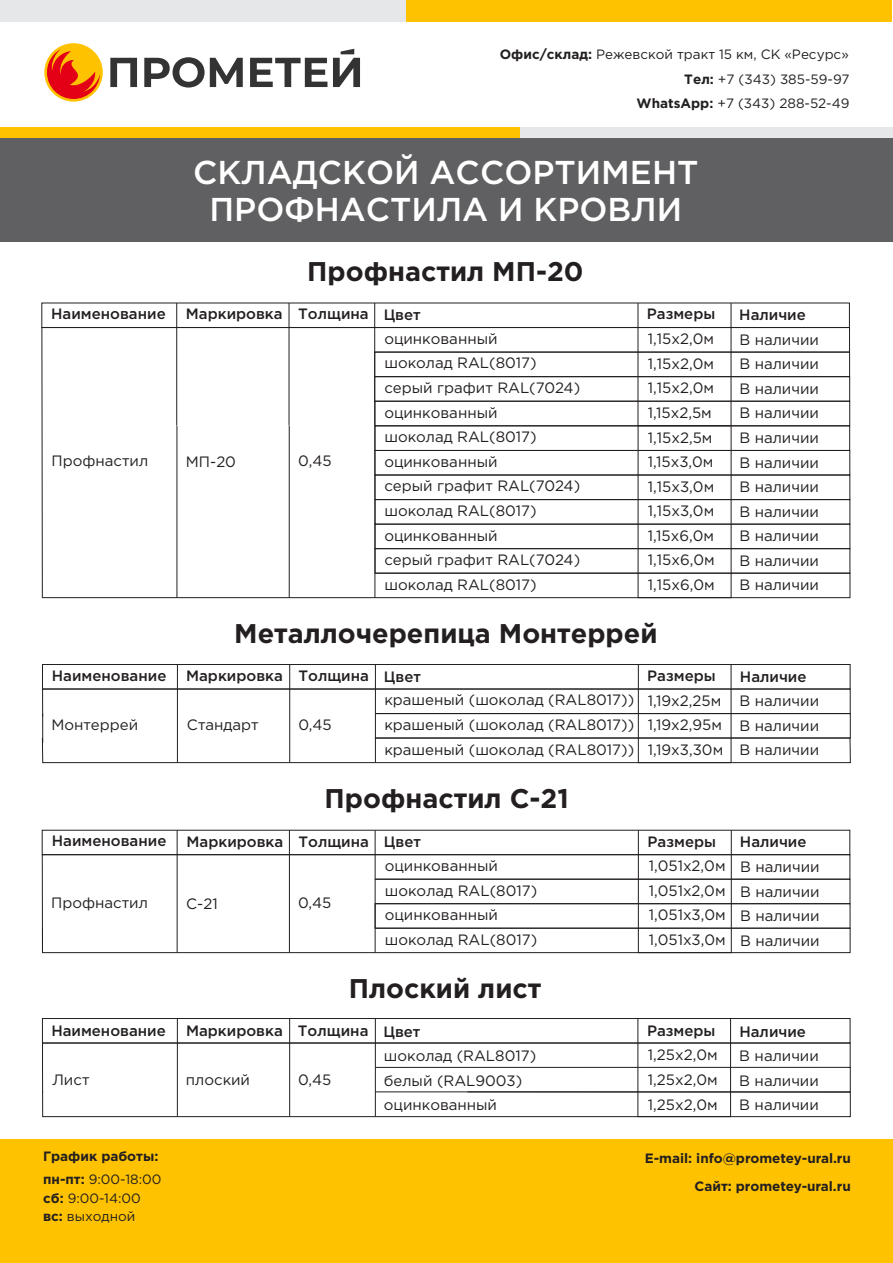
<style>
.page{position:relative;width:893px;height:1263px;background:#fff}
.page>*{position:absolute;margin:0;border:0;box-sizing:border-box;transform-origin:0 0}
.t1{font:500 33px/37px "Gotham Pro";color:#fff;text-align:center}
.t2{font:700 27px "Gotham Pro";color:#231f20}
.t3{font:15px/24.6px "Gotham Pro";color:#231f20;text-align:justify}
.t4{font:500 15px "Gotham Pro";color:#231f20}
.t5{font:13.5px/18.1px "Gotham Pro";color:#231f20;text-align:right}
.t6{font:700 13.5px "Gotham Pro";color:#231f20}
.s1{font-weight:700}
</style>
<div class="page">
<div style="left:0;top:1140px;width:893px;height:123px;background:#fec200"></div>
<div style="left:0;top:138px;width:893px;height:104px;background:#606062"></div>
<svg style="left:44px;top:43px;width:59px;height:59px"></svg>
<svg style="left:47px;top:49px;width:53px;height:50px;background:#f16d21"></svg>
<svg style="left:110px;top:49px;width:250px;height:39px"></svg>
<div style="left:0;top:128px;width:521px;height:10px;background:#fec200"></div>
<div style="left:406px;top:0;width:486px;height:21px;background:#fec200"></div>
<div style="left:521px;top:128px;width:372px;height:10px;background:#e6e7e8"></div>
<div style="left:0;top:0;width:406px;height:21px;background:#e6e7e8"></div>
<svg style="left:42px;top:1065px;width:809px;height:52px"></svg>
<div style="left:42px;top:1043px;width:809px;height:25px;border:1px solid #231f20"></div>
<div style="left:42px;top:1018px;width:808px;height:25px;border:1px solid #231f20"></div>
<hr style="left:177px;top:1018px;width:1px;height:98px;background:#231f20">
<hr style="left:375px;top:1018px;width:1px;height:98px;background:#231f20">
<hr style="left:289px;top:1018px;width:1px;height:98px;background:#231f20">
<div style="left:637px;top:1018px;width:94px;height:99px;border:1px solid #231f20"></div>
<svg style="left:42px;top:688px;width:809px;height:75px"></svg>
<div style="left:42px;top:664px;width:808px;height:25px;border:1px solid #231f20"></div>
<hr style="left:177px;top:664px;width:1px;height:98px;background:#231f20">
<hr style="left:375px;top:664px;width:1px;height:98px;background:#231f20">
<hr style="left:289px;top:664px;width:1px;height:98px;background:#231f20">
<div style="left:638px;top:664px;width:93px;height:99px;border:1px solid #231f20"></div>
<svg style="left:41px;top:854px;width:810px;height:99px"></svg>
<div style="left:42px;top:830px;width:808px;height:25px;border:1px solid #231f20"></div>
<hr style="left:177px;top:830px;width:1px;height:122px;background:#231f20">
<hr style="left:375px;top:830px;width:1px;height:122px;background:#231f20">
<hr style="left:289px;top:830px;width:1px;height:122px;background:#231f20">
<div style="left:638px;top:830px;width:94px;height:123px;border:1px solid #231f20"></div>
<svg style="left:41px;top:328px;width:809px;height:244px"></svg>
<div style="left:41px;top:303px;width:809px;height:25px;border:1px solid #231f20"></div>
<hr style="left:176px;top:303px;width:1px;height:123px;background:#231f20">
<hr style="left:374px;top:303px;width:1px;height:123px;background:#231f20">
<hr style="left:289px;top:303px;width:1px;height:123px;background:#231f20">
<div style="left:375px;top:524px;width:475px;height:25px;border:1px solid #231f20"></div>
<svg style="left:41px;top:572px;width:810px;height:26px"></svg>
<div style="left:375px;top:475px;width:475px;height:25px;border:1px solid #231f20"></div>
<div style="left:374px;top:425px;width:476px;height:26px;border:1px solid #231f20"></div>
<hr style="left:177px;top:426px;width:1px;height:171px;background:#231f20">
<hr style="left:374px;top:426px;width:1px;height:171px;background:#231f20">
<hr style="left:289px;top:426px;width:1px;height:171px;background:#231f20">
<p class="t5" style="left:500px;top:46px;width:350px"><span class="s1">Офис/склад:</span> Режевской тракт 15 км, СК «Ресурс»</p>
<p class="t5" style="left:637px;top:68px;width:215px;line-height:24px"><span class="s1">Тел:</span> +7 (343) 385-59-97<br><span class="s1">WhatsApp:</span> +7 (343) 288-52-49</p>
<h1 class="t1" style="left:193px;top:156px;width:507px">СКЛАДСКОЙ АССОРТИМЕНТ<br>ПРОФНАСТИЛА И КРОВЛИ</h1>
<p class="t4" style="left:51px;top:308px;width:116px">Наименование</p>
<h2 class="t2" style="left:307px;top:262px;width:278px">Профнастил МП-20</h2>
<p class="t4" style="left:186px;top:308px;width:236px">Маркировка Толщина Цвет</p>
<p class="t4" style="left:739px;top:309px;width:68px">Наличие</p>
<p class="t4" style="left:647px;top:308px;width:70px">Размеры</p>
<p class="t3" style="left:52px;top:450px;width:98px">Профнастил</p>
<p class="t3" style="left:186px;top:450px;width:52px">МП-20</p>
<p class="t3" style="left:298px;top:450px;width:35px">0,45</p>
<p class="t3" style="left:384px;top:327px;width:197px;text-align:left">оцинкованный<br>шоколад RAL(8017) серый графит RAL(7024) оцинкованный<br>шоколад RAL(8017) оцинкованный<br>серый графит RAL(7024) шоколад RAL(8017) оцинкованный<br>серый графит RAL(7024) шоколад RAL(8017)</p>
<p class="t3" style="left:648px;top:328px;width:68px;text-align:left">1,15х2,0м<br>1,15х2,0м<br>1,15х2,0м<br>1,15х2,5м<br>1,15х2,5м<br>1,15х3,0м<br>1,15х3,0м<br>1,15х3,0м<br>1,15х6,0м<br>1,15х6,0м<br>1,15х6,0м</p>
<h2 class="t2" style="left:234px;top:623px;width:425px">Металлочерепица Монтеррей</h2>
<p class="t3" style="left:739px;top:328px;width:81px">В наличии В наличии В наличии В наличии В наличии В наличии В наличии В наличии В наличии В наличии В наличии</p>
<p class="t4" style="left:52px;top:670px;width:116px">Наименование</p>
<p class="t3" style="left:51px;top:713px;width:88px">Монтеррей</p>
<p class="t3" style="left:187px;top:714px;width:73px">Стандарт</p>
<p class="t4" style="left:186px;top:670px;width:236px">Маркировка Толщина Цвет</p>
<p class="t4" style="left:740px;top:671px;width:68px">Наличие</p>
<p class="t3" style="left:298px;top:714px;width:35px">0,45</p>
<p class="t4" style="left:647px;top:670px;width:70px">Размеры</p>
<p class="t3" style="left:384px;top:689px;width:251px">крашеный (шоколад (RAL8017)) крашеный (шоколад (RAL8017)) крашеный (шоколад (RAL8017))</p>
<p class="t3" style="left:648px;top:689px;width:77px;text-align:left">1,19х2,25м<br>1,19х2,95м<br>1,19х3,30м</p>
<p class="t3" style="left:739px;top:690px;width:81px">В наличии В наличии В наличии</p>
<p class="t4" style="left:52px;top:835px;width:116px">Наименование</p>
<h2 class="t2" style="left:325px;top:788px;width:246px">Профнастил С-21</h2>
<p class="t4" style="left:187px;top:836px;width:236px">Маркировка Толщина Цвет</p>
<p class="t4" style="left:740px;top:836px;width:68px">Наличие</p>
<p class="t4" style="left:648px;top:836px;width:70px">Размеры</p>
<p class="t3" style="left:51px;top:891px;width:98px">Профнастил</p>
<p class="t3" style="left:186px;top:892px;width:33px">С-21</p>
<p class="t3" style="left:298px;top:891px;width:35px">0,45</p>
<p class="t3" style="left:385px;top:855px;width:154px;text-align:left">оцинкованный шоколад RAL(8017) оцинкованный шоколад RAL(8017)</p>
<h2 class="t2" style="left:349px;top:978px;width:194px">Плоский лист</h2>
<p class="t3" style="left:649px;top:855px;width:79px">1,051х2,0м 1,051х2,0м 1,051х3,0м 1,051х3,0м</p>
<p class="t3" style="left:740px;top:855px;width:81px">В наличии В наличии В наличии В наличии</p>
<p class="t4" style="left:51px;top:1025px;width:116px">Наименование</p>
<p class="t3" style="left:52px;top:1068px;width:39px">Лист</p>
<p class="t3" style="left:186px;top:1068px;width:66px">плоский</p>
<p class="t4" style="left:186px;top:1025px;width:236px">Маркировка Толщина Цвет</p>
<p class="t4" style="left:739px;top:1026px;width:68px">Наличие</p>
<p class="t3" style="left:298px;top:1068px;width:35px">0,45</p>
<p class="t4" style="left:647px;top:1025px;width:70px">Размеры</p>
<p class="t3" style="left:648px;top:1044px;width:71px">1,25х2,0м 1,25х2,0м 1,25х2,0м</p>
<p class="t3" style="left:384px;top:1044px;width:154px;text-align:left">шоколад (RAL8017) белый (RAL9003) оцинкованный</p>
<p class="t3" style="left:739px;top:1044px;width:81px">В наличии В наличии В наличии</p>
<p class="t6" style="left:43px;top:1151px;width:117px">График работы:</p>
<p class="t5" style="left:43px;top:1171px;width:120px;text-align:left"><span class="s1">пн-пт:</span> 9:00-18:00 <span class="s1">сб:</span> 9:00-14:00 <span class="s1">вс:</span> выходной</p>
<p class="t6" style="left:645px;top:1153px;width:208px">E-mail: info@prometey-ural.ru</p>
<p class="t6" style="left:694px;top:1181px;width:158px">Сайт: prometey-ural.ru</p>
</div>
